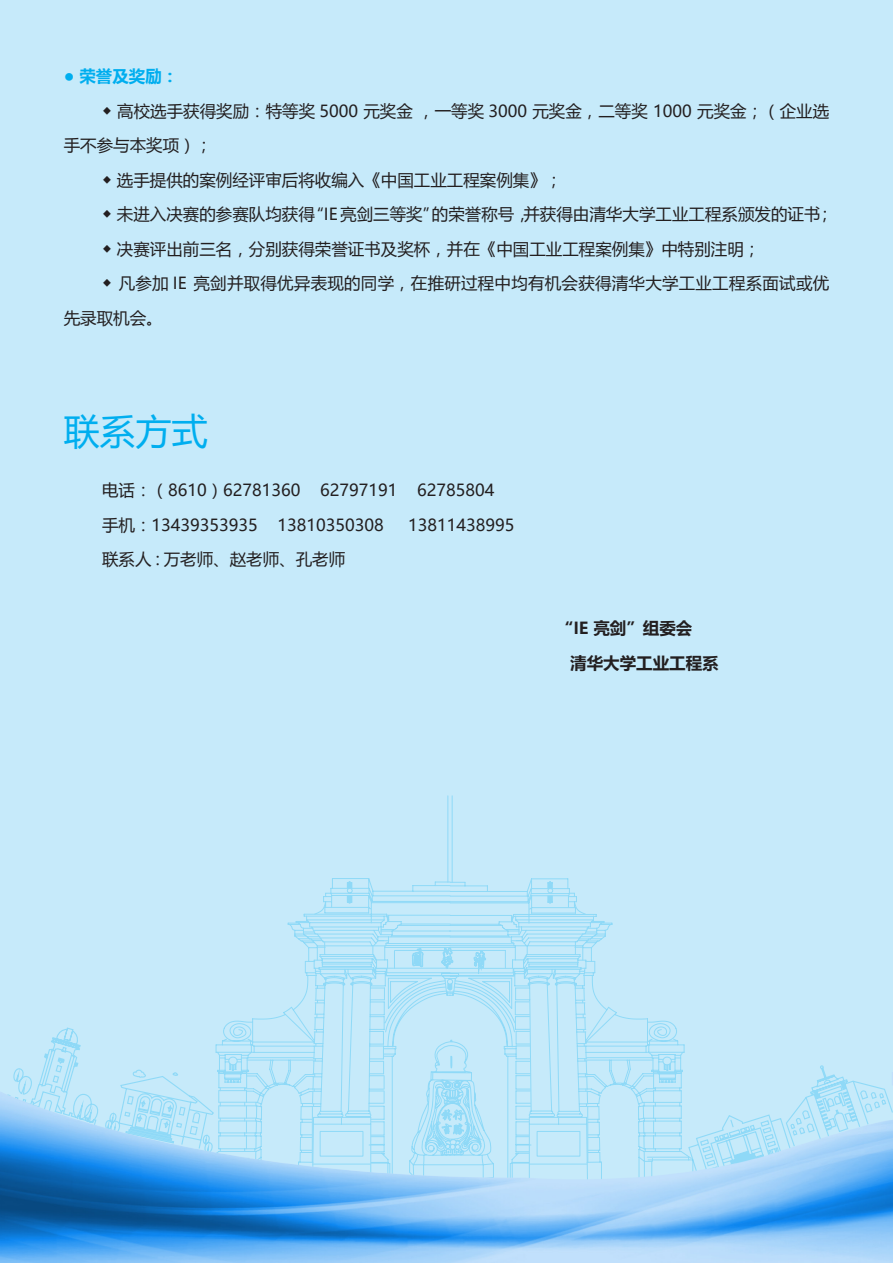
<style>
.page{position:relative;width:893px;height:1263px;background:#c6eafa}
.page>*{position:absolute;margin:0;border:0;box-sizing:border-box;transform-origin:0 0}
.t1{font:36px "Microsoft Ya Hei";color:#00aeef}
.t2{font:16.5px/34.5px "Microsoft Ya Hei";color:#231f20}
.t3{font:700 16.5px "Microsoft Ya Hei";color:#231f20}
.t4{font:700 16.5px "Microsoft Ya Hei";color:#00aeef}
</style>
<div class="page">
<svg style="left:672px;top:1023px;width:13px;height:50px"></svg>
<svg style="left:215px;top:1023px;width:13px;height:50px"></svg>
<svg style="left:228px;top:877px;width:444px;height:196px"></svg>
<svg style="left:441px;top:946px;width:13px;height:23px"></svg>
<svg style="left:473px;top:949px;width:14px;height:26px"></svg>
<svg style="left:412px;top:940px;width:12px;height:42px"></svg>
<svg style="left:14px;top:1027px;width:163px;height:46px"></svg>
<svg style="left:409px;top:1038px;width:85px;height:35px"></svg>
<img style="left:0;top:1073px;width:893px;height:190px">
<p class="t4" style="left:64px;top:65px;width:116px">● 荣誉及奖励：</p>
<p class="t2" style="left:64px;top:93px;width:767px;text-indent:38px">◆ 高校选手获得奖励：特等奖 5000 元奖金 ，一等奖 3000 元奖金，二等奖 1000 元奖金；（企业选手不参与本奖项）；</p>
<p class="t2" style="left:102px;top:162px;width:462px">◆ 选手提供的案例经评审后将收编入《中国工业工程案例集》；</p>
<p class="t2" style="left:102px;top:196px;width:733px">◆ 未进入决赛的参赛队均获得“IE亮剑三等奖”的荣誉称号，并获得由清华大学工业工程系颁发的证书；</p>
<p class="t2" style="left:102px;top:231px;width:660px">◆ 决赛评出前三名，分别获得荣誉证书及奖杯，并在《中国工业工程案例集》中特别注明；</p>
<p class="t2" style="left:64px;top:265px;width:767px;text-indent:38px">◆ 凡参加 IE 亮剑并取得优异表现的同学，在推研过程中均有机会获得清华大学工业工程系面试或优先录取机会。</p>
<p class="t1" style="left:64px;top:407px;width:145px">联系方式</p>
<p class="t2" style="left:102px;top:472px;width:394px">电话：（8610）62781360 62797191 62785804</p>
<p class="t2" style="left:102px;top:507px;width:283px">手机：13439353935 13810350308</p>
<p class="t2" style="left:408px;top:507px;width:108px">13811438995</p>
<p class="t2" style="left:102px;top:541px;width:245px">联系人 : 万老师、赵老师、孔老师</p>
<p class="t3" style="left:557px;top:617px;width:137px">“IE 亮剑”组委会</p>
<p class="t3" style="left:570px;top:651px;width:150px">清华大学工业工程系</p>
</div>
